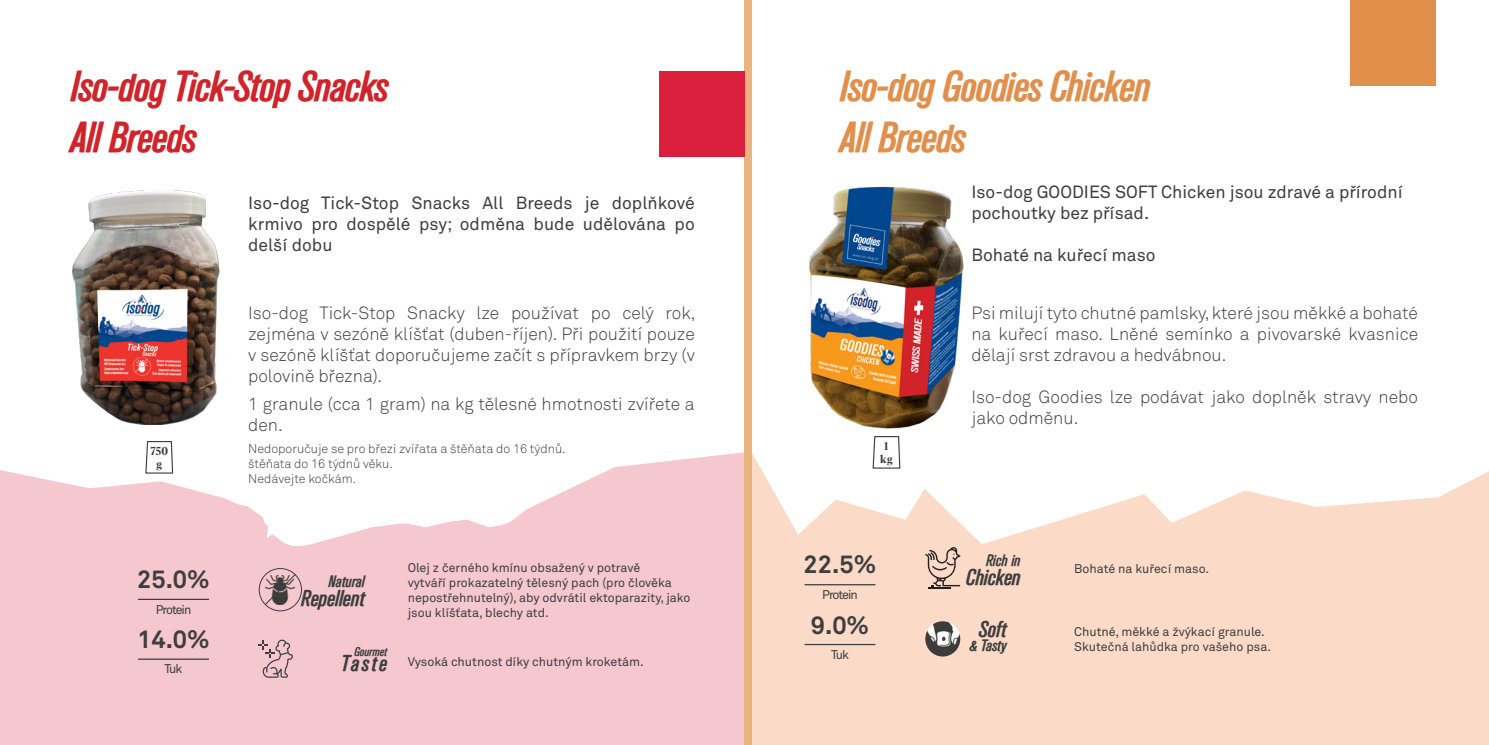
<style>
.page{position:relative;width:1489px;height:745px;background:#fff}
.page>*{position:absolute;margin:0;border:0;box-sizing:border-box;transform-origin:0 0}
.t1{font:42.5px/51px "Iso Dog";color:#d1232a}
.t2{font:42.5px/51px "Iso Dog";color:#e18f4b}
.t3{font:700 25px "Akkurat Pro";color:#3e3e3f}
.t4{font:22.5px "Iso Dog";letter-spacing:.01em;color:#3e3e3f}
.t5{font:300 17.5px/21px "Akkurat Pro";color:#3e3e3f;text-align:justify}
.t6{font:17.5px/21px "Akkurat Pro";color:#3e3e3f;text-align:justify}
.t7{font:16.25px "Iso Dog";letter-spacing:.01em;color:#3e3e3f}
.t8{font:12.5px/15px "Akkurat Pro";color:#3e3e3f}
.t9{font:300 12.5px/15px "Akkurat Pro";color:#3e3e3f}
.t10{font:12.5px "Akkurat Pro";letter-spacing:-.08em;color:#3e3e3f}
.t11{font:12.5px "Iso Dog";letter-spacing:.01em;color:#3e3e3f}
.t12{font:12.5px "Akkurat Pro";letter-spacing:-.085em;color:#3e3e3f}
.t13{font:700 11.5px/13.2px "Ivar Display";color:#3e3e3f;text-align:center}
.s1{font-family:"Iso Dog";font-size:22.5px}
</style>
<div class="page">
<svg style="left:0;top:452px;width:744px;height:292px;fill:#f5c7cf"></svg>
<div style="left:1350px;top:0;width:85px;height:85px;background:#e18f4b"></div>
<div style="left:744px;top:0;width:7px;height:744px;background:#e9b47d"></div>
<svg style="left:751px;top:452px;width:737px;height:292px;fill:#fcdac8"></svg>
<svg style="left:145px;top:441px;width:29px;height:33px"></svg>
<img style="left:73px;top:190px;width:147px;height:234px">
<img style="left:809px;top:186px;width:155px;height:243px">
<svg style="left:871px;top:436px;width:30px;height:33px"></svg>
<div style="left:659px;top:71px;width:85px;height:85px;background:#da1f3d"></div>
<hr style="left:138px;top:598px;width:71px;height:1px;background:#3e3e3f">
<hr style="left:138px;top:658px;width:71px;height:1px;background:#3e3e3f">
<svg style="left:264px;top:572px;width:33px;height:33px"></svg>
<div style="left:259px;top:567px;width:43px;height:44px;border:1px solid #3e3e3f;border-radius:50%"></div>
<svg style="left:259px;top:638px;width:34px;height:39px"></svg>
<hr style="left:804px;top:583px;width:71px;height:2px;background:#3e3e3f">
<hr style="left:804px;top:643px;width:71px;height:1px;background:#3e3e3f">
<svg style="left:925px;top:546px;width:35px;height:42px"></svg>
<img style="left:925px;top:621px;width:35px;height:35px;border-radius:18px">
<h1 class="t1" style="left:71px;top:61px;width:318px">Iso-dog Tick-Stop Snacks<br>All Breeds</h1>
<p class="t6" style="left:248px;top:192px;width:448px">Iso-dog Tick-Stop Snacks All Breeds je doplňkové krmivo pro dospělé psy; odměna bude udělována po delší dobu</p>
<h1 class="t2" style="left:840px;top:61px;width:311px">Iso-dog Goodies Chicken<br>All Breeds</h1>
<p class="t6" style="left:971px;top:181px;width:433px">Iso-dog GOODIES SOFT Chicken jsou zdravé a přírodní pochoutky bez přísad.</p>
<p class="t6" style="left:971px;top:244px;width:186px">Bohaté na kuřecí maso</p>
<p class="t5" style="left:248px;top:302px;width:449px">Iso-dog Tick-Stop Snacky lze používat po celý rok, zejména v sezóně klíšťat (duben-říjen). Při použití pouze v sezóně klíšťat doporučujeme začít s přípravkem brzy (v polovině března).</p>
<p class="t5" style="left:248px;top:393px;width:448px">1 granule (cca 1 gram) na kg tělesné hmotnosti zvířete a den.</p>
<p class="t9" style="left:248px;top:441px;width:319px">Nedoporučuje se pro březí zvířata a štěňata do 16 týdnů. štěňata do 16 týdnů věku.<br>Nedávejte kočkám.</p>
<p class="t13" style="left:150px;top:444px;width:19px">750 g</p>
<p class="t13" style="left:880px;top:439px;width:14px">1 kg</p>
<h2 class="t3" style="left:137px;top:563px;width:74px">25.0%</h2>
<p class="t10" style="left:156px;top:601px;width:37px">Protein</p>
<h2 class="t3" style="left:137px;top:623px;width:74px">14.0%</h2>
<p class="t8" style="left:165px;top:661px;width:19px">Tuk</p>
<p class="t7" style="left:328px;top:571px;width:37px">Natural</p>
<p class="t4" style="left:301px;top:584px;width:65px">Repellent</p>
<p class="t8" style="left:407px;top:560px;width:284px">Olej z černého kmínu obsažený v potravě<br>vytváří prokazatelný tělesný pach (pro člověka nepostřehnutelný), aby odvrátil ektoparazity, jako jsou klíšťata, blechy atd.</p>
<p class="t11" style="left:354px;top:644px;width:34px">Gourmet</p>
<p class="t8" style="left:341px;top:653px;width:304px"><span class="s1">Taste</span> Vysoká chutnost díky chutným kroketám.</p>
<h2 class="t3" style="left:803px;top:548px;width:74px">22.5%</h2>
<p class="t12" style="left:822px;top:587px;width:37px">Protein</p>
<h2 class="t3" style="left:810px;top:609px;width:60px">9.0%</h2>
<p class="t8" style="left:831px;top:646px;width:19px">Tuk</p>
<p class="t5" style="left:971px;top:302px;width:448px">Psi milují tyto chutné pamlsky, které jsou měkké a bohaté na kuřecí maso. Lněné semínko a pivovarské kvasnice dělají srst zdravou a hedvábnou.</p>
<p class="t5" style="left:971px;top:386px;width:448px">Iso-dog Goodies lze podávat jako doplněk stravy nebo jako odměnu.</p>
<p class="t7" style="left:986px;top:550px;width:36px">Rich in</p>
<p class="t4" style="left:966px;top:563px;width:55px">Chicken</p>
<p class="t8" style="left:1074px;top:560px;width:136px">Bohaté na kuřecí maso.</p>
<p class="t4" style="left:979px;top:616px;width:28px">Soft</p>
<p class="t7" style="left:969px;top:635px;width:38px">&amp; Tasty</p>
<p class="t8" style="left:1074px;top:624px;width:198px">Chutné, měkké a žvýkací granule.<br>Skutečná lahůdka pro vašeho psa.</p>
</div>
